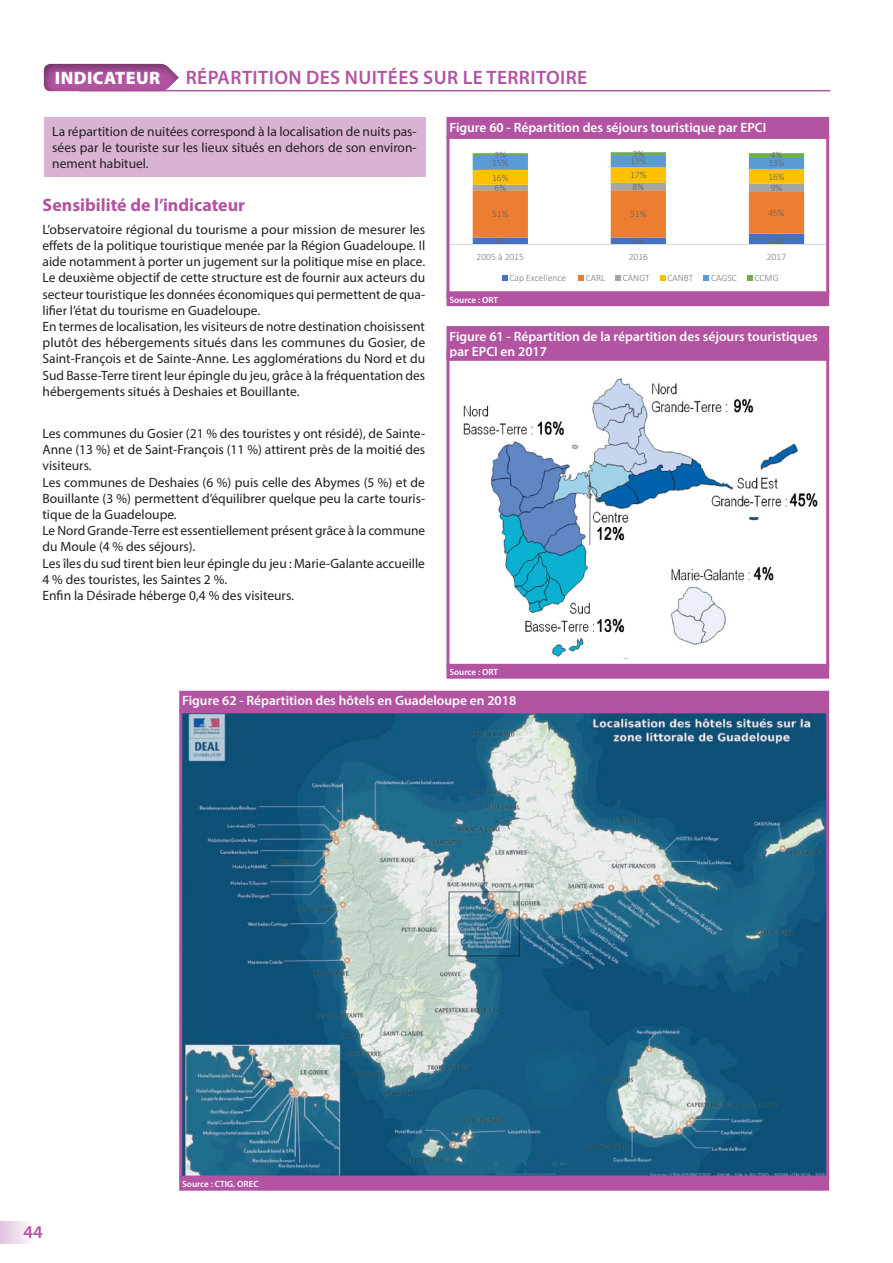
<style>
.page{position:relative;width:893px;height:1263px;background:#fff}
.page>*{position:absolute;margin:0;border:0;box-sizing:border-box;transform-origin:0 0}
.t1{font:600 19.5px "Myriad Pro";letter-spacing:.02em;color:#b254a1}
.t2{font:700 18px "Myriad Pro";color:#b254a1}
.t3{font:900 18px "Myriad Pro";letter-spacing:.02em;color:#fff}
.t4{font:600 18px "Myriad Pro";color:#b254a1}
.TEXTE{font:13.5px/16.2px "Myriad Pro";color:#231f20;text-align:justify}
.Figure{font:600 13.5px/15px "Myriad Pro";color:#fff}
.t5{font:300 9.75px "Calibri";color:#76787b}
.t6{font:300 9.75px "Calibri";color:#636366}
.Figure_-_source{font:600 9px "Myriad Pro";color:#fff}
</style>
<div class="page">
<div style="left:0;top:1222px;width:34px;height:22px;background:linear-gradient(to right,#e0c3dd,#fcfafc)"></div>
<svg style="left:473px;top:155px;width:331px;height:90px"></svg>
<svg style="left:749px;top:153px;width:55px;height:4px"></svg>
<hr style="left:473px;top:153px;width:55px;height:3px;background:#70ad47">
<hr style="left:611px;top:152px;width:55px;height:3px;background:#70ad47">
<hr style="left:448px;top:245px;width:380px;height:1px;background:#d9d9d9">
<svg style="left:502px;top:276px;width:5px;height:5px"></svg>
<svg style="left:578px;top:276px;width:5px;height:5px"></svg>
<svg style="left:615px;top:276px;width:6px;height:5px"></svg>
<svg style="left:660px;top:276px;width:5px;height:5px"></svg>
<svg style="left:704px;top:276px;width:5px;height:5px"></svg>
<svg style="left:747px;top:276px;width:5px;height:5px"></svg>
<div style="left:446px;top:136px;width:383px;height:162px;border:3px solid #b254a1"></div>
<div style="left:448px;top:118px;width:380px;height:19px;background:#b254a1"></div>
<div style="left:446px;top:117px;width:383px;height:22px;border:3px solid #b254a1"></div>
<div style="left:448px;top:293px;width:380px;height:12px;background:#b254a1"></div>
<div style="left:446px;top:291px;width:383px;height:15px;border:3px solid #b254a1"></div>
<div style="left:33px;top:61px;width:156px;height:30px;background:#231f20;opacity:.48"></div>
<hr style="left:79px;top:90px;width:751px;height:1px;background:#b254a1">
<img style="left:450px;top:378px;width:375px;height:286px">
<div style="left:448px;top:328px;width:380px;height:31px;background:#b254a1"></div>
<div style="left:446px;top:326px;width:383px;height:35px;border:3px solid #b254a1"></div>
<div style="left:448px;top:665px;width:380px;height:12px;background:#b254a1"></div>
<div style="left:446px;top:664px;width:383px;height:15px;border:3px solid #b254a1"></div>
<img style="left:183px;top:714px;width:642px;height:461px">
<div style="left:181px;top:692px;width:647px;height:18px;background:#b254a1"></div>
<div style="left:179px;top:691px;width:650px;height:21px;border:3px solid #b254a1"></div>
<div style="left:181px;top:1177px;width:647px;height:12px;background:#b254a1"></div>
<div style="left:179px;top:1176px;width:650px;height:15px;border:3px solid #b254a1"></div>
<div style="left:44px;top:117px;width:381px;height:59px;background:#d9b3d4"></div>
<h2 class="t3" style="left:55px;top:68px;width:107px">INDICATEUR</h2>
<p class="t1" style="left:186px;top:65px;width:403px">RÉPARTITION DES NUITÉES SUR LE TERRITOIRE</p>
<p class="TEXTE" style="left:52px;top:123px;width:366px">La répartition de nuitées correspond à la localisation de nuits pas&shy;sées par le touriste sur les lieux situés en dehors de son environ&shy;nement habituel.</p>
<p class="t2" style="left:43px;top:193px;width:204px">Sensibilité de l’indicateur</p>
<p class="TEXTE" style="left:43px;top:221px;width:384px">L’observatoire régional du tourisme a pour mission de mesurer les effets de la politique touristique menée par la Région Guadeloupe. Il aide notamment à porter un jugement sur la politique mise en place.<br>Le deuxième objectif de cette structure est de fournir aux acteurs du secteur touristique les données économiques qui permettent de qua&shy;lifier l’état du tourisme en Guadeloupe.</p>
<p class="TEXTE" style="left:43px;top:318px;width:384px">En termes de localisation, les visiteurs de notre destination choisissent plutôt des hébergements situés dans les communes du Gosier, de Saint-François et de Sainte-Anne. Les agglomérations du Nord et du Sud Basse-Terre tirent leur épingle du jeu, grâce à la fréquentation des hébergements situés à Deshaies et Bouillante.</p>
<p class="TEXTE" style="left:43px;top:425px;width:384px">Les communes du Gosier (21 % des touristes y ont résidé), de Sainte-Anne (13 %) et de Saint-François (11 %) attirent près de la moitié des visiteurs.</p>
<p class="TEXTE" style="left:43px;top:474px;width:384px">Les communes de Deshaies (6 %) puis celle des Abymes (5 %) et de Bouillante (3 %) permettent d’équilibrer quelque peu la carte touris&shy;tique de la Guadeloupe.</p>
<p class="TEXTE" style="left:43px;top:522px;width:384px">Le Nord Grande-Terre est essentiellement présent grâce à la commune du Moule (4 % des séjours).</p>
<p class="TEXTE" style="left:43px;top:555px;width:384px">Les îles du sud tirent bien leur épingle du jeu : Marie-Galante accueille<br>4 % des touristes, les Saintes 2 %.</p>
<p class="TEXTE" style="left:43px;top:587px;width:253px">Enfin la Désirade héberge 0,4 % des visiteurs.</p>
<p class="Figure" style="left:449px;top:119px;width:318px">Figure 60 - Répartition des séjours touristique par EPCI</p>
<p class="t6" style="left:494px;top:149px;width:13px">3%</p>
<p class="t6" style="left:633px;top:148px;width:13px">3%</p>
<p class="t6" style="left:771px;top:149px;width:13px">4%</p>
<p class="t6" style="left:492px;top:157px;width:18px">15%</p>
<p class="t6" style="left:630px;top:155px;width:18px">13%</p>
<p class="t6" style="left:768px;top:157px;width:18px">13%</p>
<p class="t6" style="left:492px;top:171px;width:18px">16%</p>
<p class="t6" style="left:630px;top:169px;width:18px">17%</p>
<p class="t6" style="left:768px;top:170px;width:18px">16%</p>
<p class="t6" style="left:494px;top:181px;width:13px">6%</p>
<p class="t6" style="left:633px;top:181px;width:13px">8%</p>
<p class="t6" style="left:771px;top:182px;width:13px">9%</p>
<p class="t6" style="left:492px;top:208px;width:18px">51%</p>
<p class="t6" style="left:630px;top:208px;width:18px">51%</p>
<p class="t6" style="left:768px;top:207px;width:18px">45%</p>
<p class="t6" style="left:494px;top:235px;width:13px">8%</p>
<p class="t6" style="left:633px;top:235px;width:13px">8%</p>
<p class="t6" style="left:768px;top:233px;width:18px">12%</p>
<p class="t5" style="left:477px;top:251px;width:49px">2005 à 2015</p>
<p class="t5" style="left:629px;top:251px;width:21px">2016</p>
<p class="t5" style="left:767px;top:251px;width:21px">2017</p>
<p class="t5" style="left:509px;top:272px;width:58px">Cap Excellence</p>
<p class="t5" style="left:586px;top:272px;width:21px">CARL</p>
<p class="t5" style="left:623px;top:272px;width:29px">CANGT</p>
<p class="t5" style="left:667px;top:272px;width:28px">CANBT</p>
<p class="t5" style="left:711px;top:272px;width:27px">CAGSC</p>
<p class="t5" style="left:754px;top:272px;width:26px">CCMG</p>
<p class="Figure_-_source" style="left:449px;top:294px;width:50px">Source : ORT</p>
<p class="Figure" style="left:449px;top:328px;width:370px">Figure 61 - Répartition de la répartition des séjours touristiques par EPCI en 2017</p>
<p class="Figure_-_source" style="left:449px;top:666px;width:50px">Source : ORT</p>
<p class="Figure" style="left:182px;top:693px;width:336px">Figure 62 - Répartition des hôtels en Guadeloupe en 2018</p>
<h2 class="t4" style="left:24px;top:1221px;width:21px">44</h2>
<p class="Figure_-_source" style="left:182px;top:1178px;width:78px">Source : CTIG, OREC</p>
</div>
